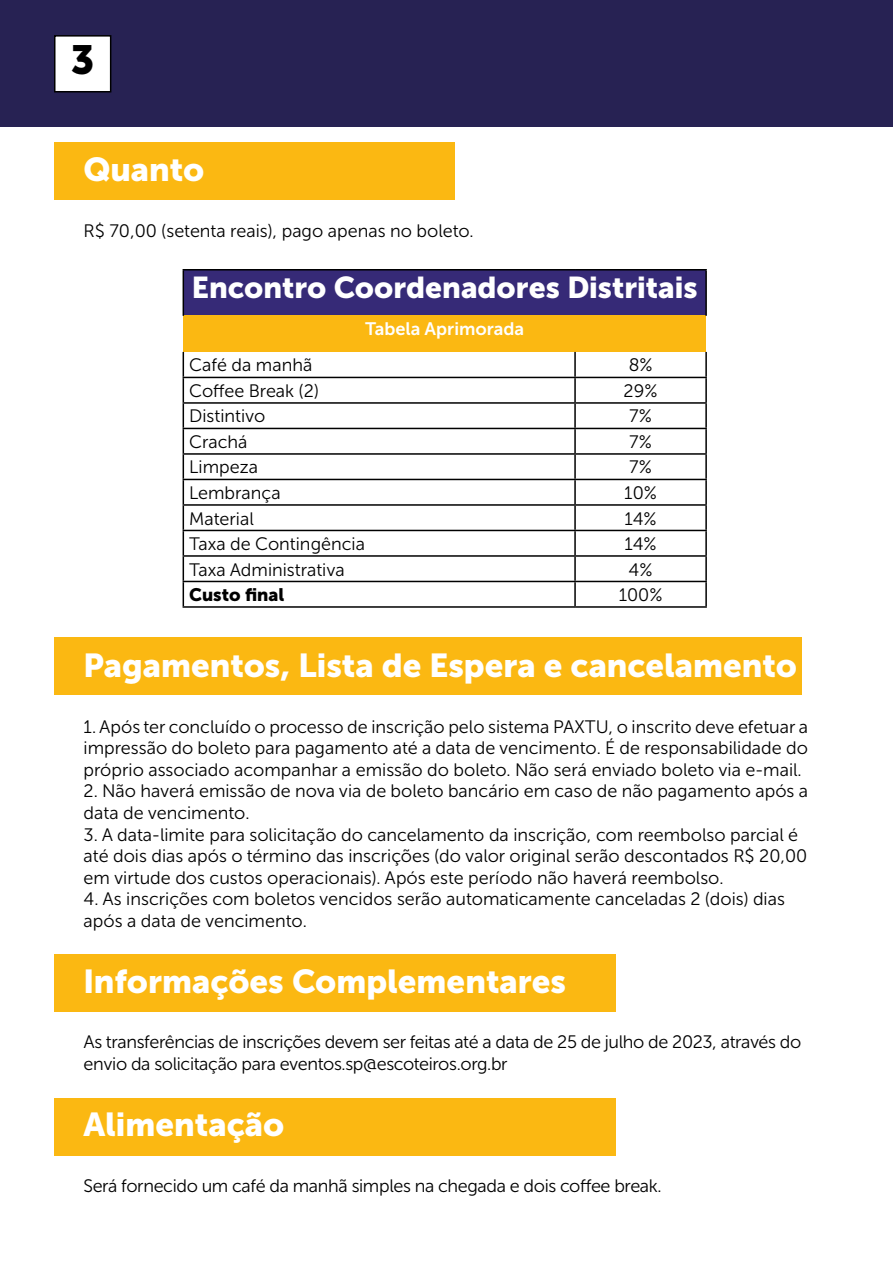
<style>
.page{position:relative;width:893px;height:1263px;background:#fff}
.page>*{position:absolute;margin:0;border:0;box-sizing:border-box;transform-origin:0 0}
.t1{font:40.5px "Museo Sans Cyrl 900";color:#000}
.t2{font:33px "Museo Sans Cyrl 900";color:#fff}
.t3{font:30px "Museo Sans Cyrl 900";color:#fff}
.t4{font:18px/21.6px "Museo Sans Cyrl 300";color:#000}
.t5{font:18px/21.6px "Museo Sans Cyrl 300";letter-spacing:-.02em;color:#000}
.t6{font:18px "Museo Sans Cyrl 700";color:#fff}
.t7{font:18px "Museo Sans Cyrl 900";color:#000}
</style>
<div class="page">
<div style="left:0;top:0;width:893px;height:127px;background:#272253"></div>
<div style="left:55px;top:36px;width:56px;height:56px;background:#fff"></div>
<div style="left:54px;top:35px;width:57px;height:57px;border:2px solid #000"></div>
<div style="left:54px;top:142px;width:401px;height:58px;background:#fbb812"></div>
<div style="left:183px;top:270px;width:523px;height:46px;background:#362a77"></div>
<div style="left:183px;top:316px;width:523px;height:36px;background:#fbb812"></div>
<hr style="left:183px;top:269px;width:392px;height:1px;background:#000">
<hr style="left:183px;top:270px;width:1px;height:46px;background:#000">
<hr style="left:575px;top:269px;width:132px;height:1px;background:#000">
<hr style="left:705px;top:270px;width:2px;height:46px;background:#000">
<hr style="left:574px;top:352px;width:2px;height:25px;background:#000">
<hr style="left:705px;top:352px;width:2px;height:25px;background:#000">
<hr style="left:183px;top:377px;width:392px;height:1px;background:#000">
<hr style="left:575px;top:377px;width:132px;height:1px;background:#000">
<hr style="left:574px;top:378px;width:2px;height:24px;background:#000">
<hr style="left:705px;top:378px;width:2px;height:24px;background:#000">
<hr style="left:183px;top:402px;width:392px;height:2px;background:#000">
<hr style="left:575px;top:402px;width:132px;height:2px;background:#000">
<hr style="left:574px;top:404px;width:2px;height:24px;background:#000">
<hr style="left:705px;top:404px;width:2px;height:24px;background:#000">
<hr style="left:183px;top:428px;width:392px;height:1px;background:#000">
<hr style="left:575px;top:428px;width:132px;height:1px;background:#000">
<hr style="left:574px;top:429px;width:2px;height:24px;background:#000">
<hr style="left:705px;top:429px;width:2px;height:24px;background:#000">
<hr style="left:183px;top:453px;width:392px;height:2px;background:#000">
<hr style="left:575px;top:453px;width:132px;height:2px;background:#000">
<hr style="left:574px;top:455px;width:2px;height:24px;background:#000">
<hr style="left:705px;top:455px;width:2px;height:24px;background:#000">
<hr style="left:183px;top:479px;width:392px;height:1px;background:#000">
<hr style="left:575px;top:479px;width:132px;height:1px;background:#000">
<hr style="left:574px;top:480px;width:2px;height:24px;background:#000">
<hr style="left:705px;top:480px;width:2px;height:24px;background:#000">
<hr style="left:183px;top:504px;width:392px;height:2px;background:#000">
<hr style="left:575px;top:504px;width:132px;height:2px;background:#000">
<hr style="left:574px;top:506px;width:2px;height:24px;background:#000">
<hr style="left:705px;top:506px;width:2px;height:24px;background:#000">
<hr style="left:183px;top:530px;width:392px;height:1px;background:#000">
<hr style="left:575px;top:530px;width:132px;height:1px;background:#000">
<hr style="left:574px;top:531px;width:2px;height:24px;background:#000">
<hr style="left:705px;top:531px;width:2px;height:24px;background:#000">
<hr style="left:183px;top:555px;width:392px;height:2px;background:#000">
<hr style="left:575px;top:555px;width:132px;height:2px;background:#000">
<hr style="left:574px;top:557px;width:2px;height:24px;background:#000">
<hr style="left:705px;top:557px;width:2px;height:24px;background:#000">
<hr style="left:183px;top:581px;width:392px;height:1px;background:#000">
<svg style="left:183px;top:352px;width:1px;height:254px"></svg>
<hr style="left:575px;top:581px;width:132px;height:1px;background:#000">
<hr style="left:574px;top:582px;width:2px;height:24px;background:#000">
<hr style="left:705px;top:582px;width:2px;height:24px;background:#000">
<hr style="left:183px;top:606px;width:392px;height:2px;background:#000">
<hr style="left:575px;top:606px;width:132px;height:2px;background:#000">
<div style="left:54px;top:637px;width:747px;height:58px;background:#fbb812"></div>
<div style="left:54px;top:954px;width:561px;height:58px;background:#fbb812"></div>
<div style="left:54px;top:1098px;width:561px;height:57px;background:#fbb812"></div>
<h1 class="t1" style="left:71px;top:37px;width:25px">3</h1>
<h2 class="t2" style="left:84px;top:150px;width:122px">Quanto</h2>
<p class="t4" style="left:84px;top:221px;width:392px">R$ 70,00 (setenta reais), pago apenas no boleto.</p>
<h3 class="t3" style="left:192px;top:271px;width:507px">Encontro Coordenadores Distritais</h3>
<p class="t6" style="left:365px;top:319px;width:161px">Tabela Aprimorada</p>
<p class="t4" style="left:189px;top:355px;width:125px">Café da manhã</p>
<p class="t4" style="left:629px;top:355px;width:25px">8%</p>
<p class="t4" style="left:189px;top:380px;width:131px">Coffee Break (2)</p>
<p class="t4" style="left:624px;top:380px;width:35px">29%</p>
<p class="t4" style="left:189px;top:406px;width:78px">Distintivo</p>
<p class="t4" style="left:629px;top:406px;width:24px">7%</p>
<p class="t4" style="left:189px;top:431px;width:60px">Crachá</p>
<p class="t4" style="left:629px;top:431px;width:24px">7%</p>
<p class="t4" style="left:189px;top:457px;width:70px">Limpeza</p>
<p class="t4" style="left:629px;top:457px;width:24px">7%</p>
<p class="t4" style="left:189px;top:482px;width:93px">Lembrança</p>
<p class="t4" style="left:624px;top:482px;width:34px">10%</p>
<p class="t4" style="left:189px;top:508px;width:66px">Material</p>
<p class="t4" style="left:624px;top:508px;width:34px">14%</p>
<p class="t4" style="left:189px;top:533px;width:177px">Taxa de Contingência</p>
<p class="t4" style="left:624px;top:533px;width:34px">14%</p>
<p class="t4" style="left:189px;top:559px;width:157px">Taxa Administrativa</p>
<p class="t4" style="left:629px;top:559px;width:25px">4%</p>
<p class="t7" style="left:189px;top:584px;width:96px">Custo final</p>
<p class="t4" style="left:619px;top:584px;width:45px">100%</p>
<h2 class="t2" style="left:84px;top:646px;width:715px">Pagamentos, Lista de Espera e cancelamento</h2>
<p class="t4" style="left:84px;top:716px;width:726px;text-align:justify">1. Após ter concluído o processo de inscrição pelo sistema PAXTU, o inscrito deve efetuar a impressão do boleto para pagamento até a data de vencimento. É de responsabilidade do próprio associado acompanhar a emissão do boleto. Não será enviado boleto via e-mail.</p>
<p class="t4" style="left:84px;top:780px;width:726px">2. Não haverá emissão de nova via de boleto bancário em caso de não pagamento após a data de vencimento.</p>
<p class="t4" style="left:84px;top:824px;width:725px">3. A data-limite para solicitação do cancelamento da inscrição, com reembolso parcial é até dois dias após o término das inscrições (do valor original serão descontados R$ 20,00 em virtude dos custos operacionais). Após este período não haverá reembolso.</p>
<p class="t4" style="left:84px;top:888px;width:703px">4. As inscrições com boletos vencidos serão automaticamente canceladas 2 (dois) dias após a data de vencimento.</p>
<h2 class="t2" style="left:83px;top:962px;width:484px">Informações Complementares</h2>
<p class="t5" style="left:84px;top:1031px;width:719px">As transferências de inscrições devem ser feitas até a data de 25 de julho de 2023, através do envio da solicitação para eventos.sp@escoteiros.org.br</p>
<h2 class="t2" style="left:84px;top:1106px;width:202px">Alimentação</h2>
<p class="t5" style="left:83px;top:1175px;width:580px">Será fornecido um café da manhã simples na chegada e dois coffee break.</p>
</div>
